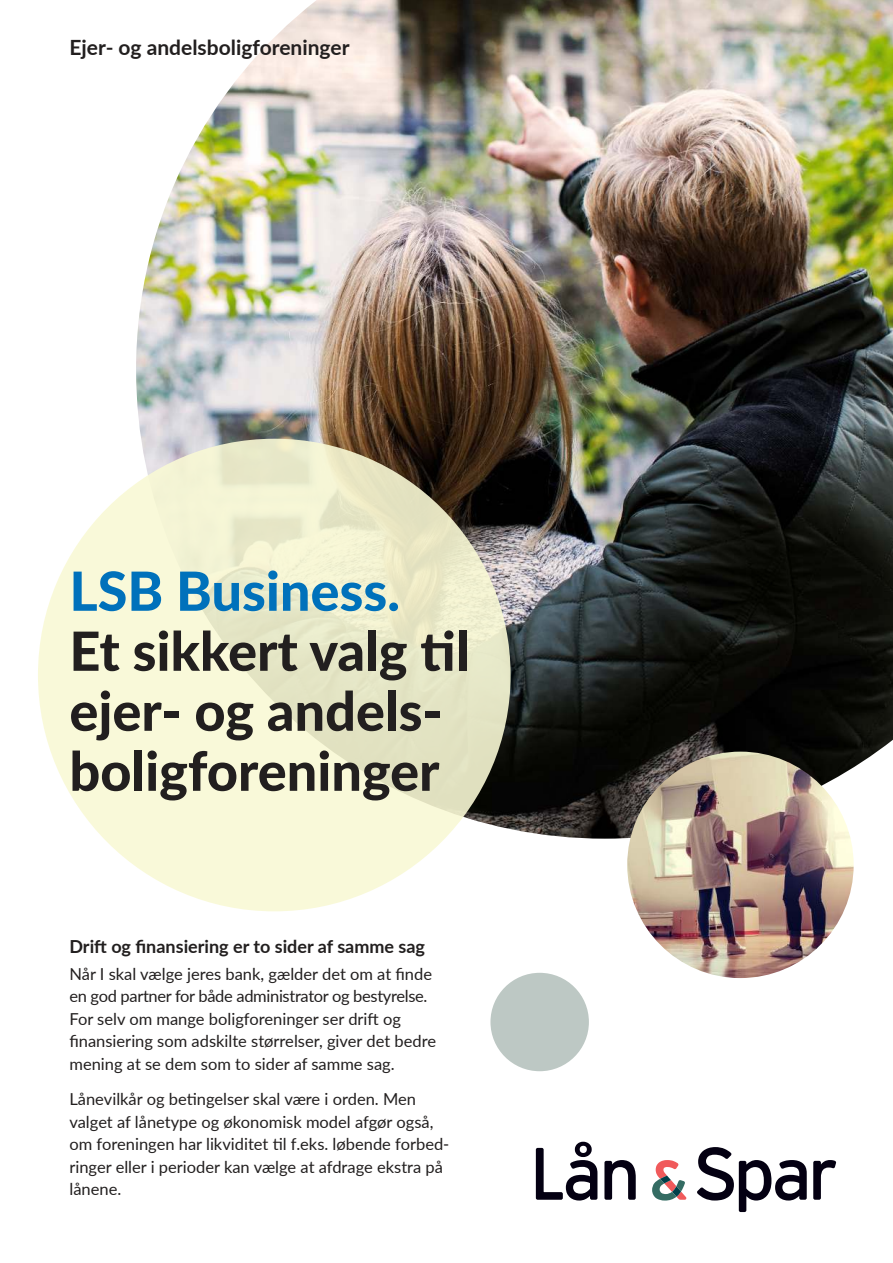
<style>
.page{position:relative;width:893px;height:1263px;background:#fff}
.page>*{position:absolute;margin:0;border:0;box-sizing:border-box;transform-origin:0 0}
.t1{font:800 54px/60px "Lato";color:#221f1f}
.t2{font:800 54px "Lato";color:#0071bb}
.t3{font:700 21px "Lato";color:#221f1f}
.t4{font:700 18px "Lato";color:#221f1f}
.t5{font:16.5px/22.5px "Lato";color:#221f1f}
</style>
<div class="page">
<svg style="left:604px;top:1160px;width:32px;height:40px"></svg>
<svg style="left:697px;top:1147px;width:110px;height:65px"></svg>
<svg style="left:813px;top:1160px;width:23px;height:40px"></svg>
<svg style="left:536px;top:1142px;width:61px;height:58px"></svg>
<svg style="left:652px;top:1160px;width:34px;height:40px"></svg>
<img style="left:136px;top:0;width:757px;height:839px">
<svg style="left:38px;top:439px;width:473px;height:472px;fill:#f9f9d9"></svg>
<img style="left:627px;top:752px;width:227px;height:226px;border-radius:113px">
<div style="left:490px;top:973px;width:99px;height:98px;background:#bdc8c4;border-radius:50%"></div>
<p class="t3" style="left:69px;top:32px;width:282px">Ejer- og andelsboligforeninger</p>
<h1 class="t2" style="left:69px;top:570px;width:332px">LSB Business.</h1>
<h1 class="t1" style="left:69px;top:619px;width:401px">Et sikkert valg til ejer- og andels&shy;boligforeninger</h1>
<p class="t4" style="left:69px;top:933px;width:357px">Drift og finansiering er to sider af samme sag</p>
<p class="t5" style="left:69px;top:962px;width:368px">Når I skal vælge jeres bank, gælder det om at finde en god partner for både administrator og bestyrelse.<br>For selv om mange boligforeninger ser drift og finansiering som adskilte størrelser, giver det bedre mening at se dem som to sider af samme sag.</p>
<p class="t5" style="left:69px;top:1087px;width:381px">Lånevilkår og betingelser skal være i orden. Men valget af lånetype og økonomisk model afgør også, om foreningen har likviditet til f.eks. løbende forbed&shy;ringer eller i perioder kan vælge at afdrage ekstra på lånene.</p>
</div>
